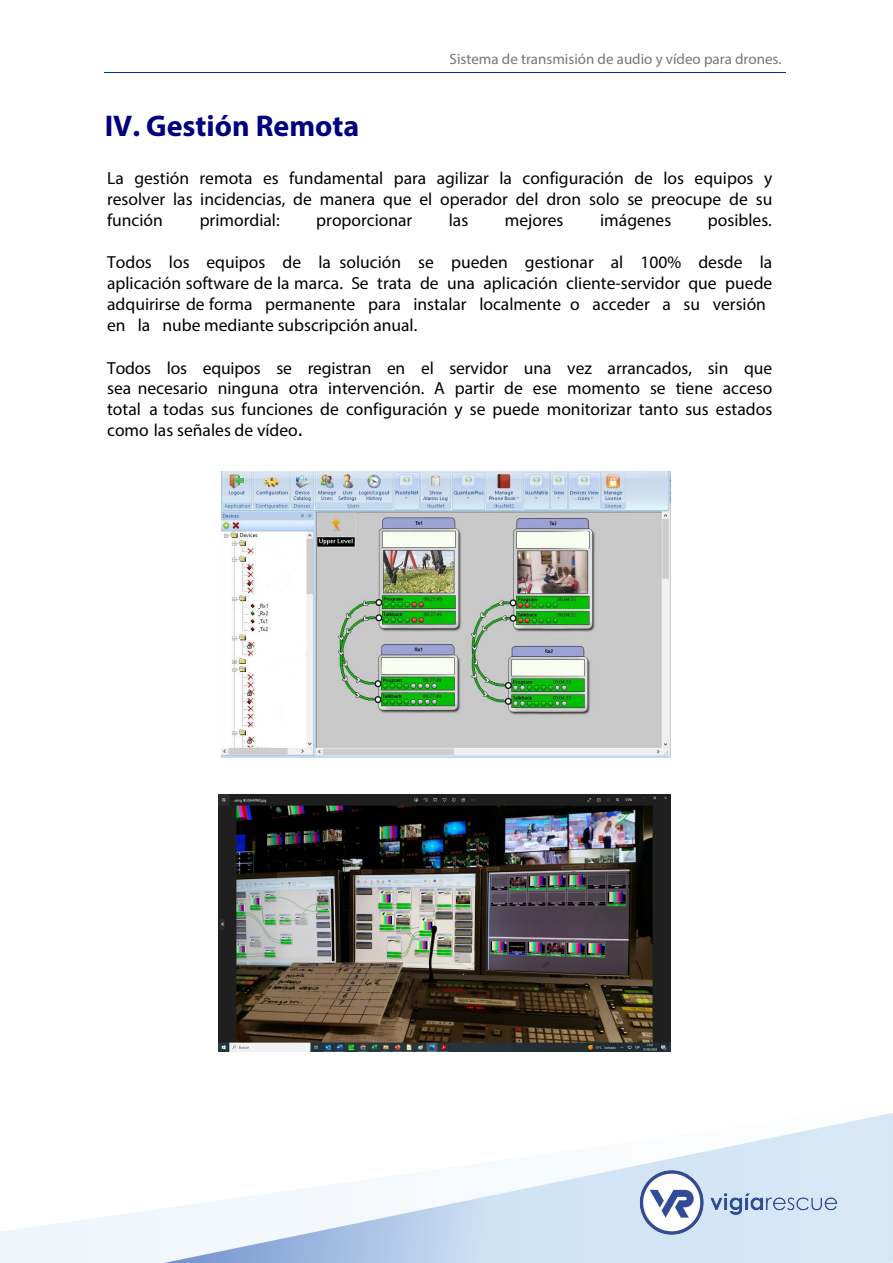
<style>
.page{position:relative;width:893px;height:1263px;background:#fff}
.page>*{position:absolute;margin:0;border:0;box-sizing:border-box;transform-origin:0 0}
.t1{font:700 30px "Myriad Pro";color:#000080}
.t2{font:17.55px/21.1px "Myriad Pro";color:#000;text-align:justify}
.t3{font:15px "Myriad Pro";color:#767678}
.s1{font-family:"Tahoma"}
</style>
<div class="page">
<hr style="left:105px;top:72px;width:681px;height:1px;background:#03319f">
<img style="left:219px;top:795px;width:452px;height:127px">
<img style="left:219px;top:924px;width:452px;height:127px">
<svg style="left:0;top:1113px;width:893px;height:150px"></svg>
<img style="left:633px;top:1165px;width:210px;height:76px">
<img style="left:222px;top:471px;width:449px;height:286px">
<p class="t3" style="left:450px;top:50px;width:333px">Sistema de transmisión de audio y vídeo para drones.</p>
<h1 class="t1" style="left:105px;top:106px;width:256px">IV. Gestión Remota</h1>
<p class="t2" style="left:107px;top:167px;width:667px">La gestión remota es fundamental para agilizar la configuración de los equipos y resolver las incidencias, de manera que el operador del dron solo se preocupe de su función</p>
<p class="t2" style="left:200px;top:209px;width:81px">primordial:</p>
<p class="t2" style="left:316px;top:209px;width:98px">proporcionar</p>
<p class="t2" style="left:449px;top:209px;width:21px">las</p>
<p class="t2" style="left:505px;top:209px;width:60px">mejores</p>
<p class="t2" style="left:600px;top:209px;width:73px">imágenes</p>
<p class="t2" style="left:708px;top:209px;width:66px">posibles.</p>
<p class="t2" style="left:107px;top:251px;width:667px;text-align:left">Todos los equipos de la solución se pueden gestionar al 100% desde la aplicación software de la marca. Se trata de una aplicación cliente-servidor que puede adquirirse de forma permanente para instalar localmente o acceder a su versión en la nube mediante subscripción anual.</p>
<p class="t2" style="left:107px;top:357px;width:667px">Todos los equipos se registran en el servidor una vez arrancados, sin que sea necesario ninguna otra intervención. A partir de ese momento se tiene acceso total a todas sus funciones de configuración y se puede monitorizar tanto sus estados como las señales de vídeo<span class="s1">.</span></p>
</div>
